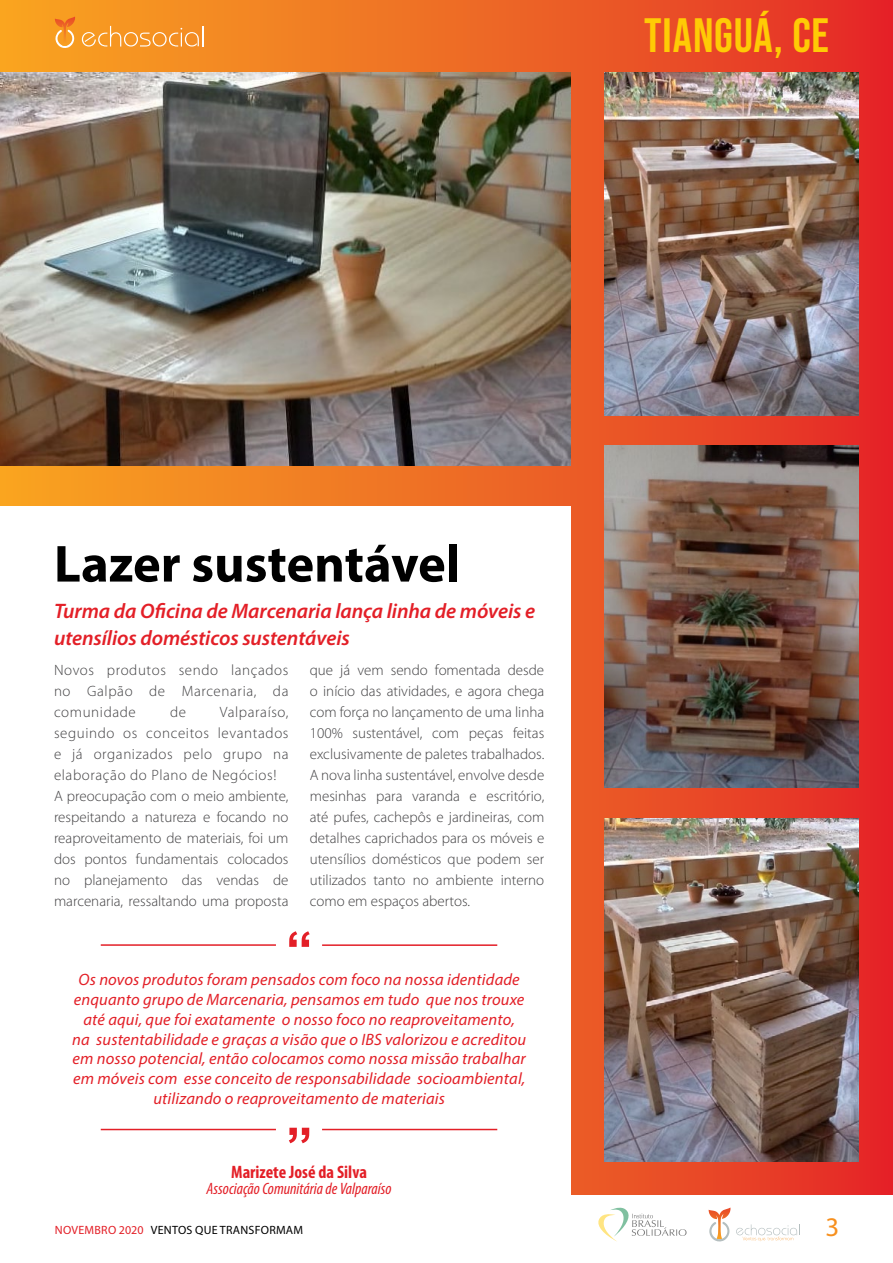
<style>
.page{position:relative;width:893px;height:1263px;background:#fff}
.page>*{position:absolute;margin:0;border:0;box-sizing:border-box;transform-origin:0 0}
.t1{font:700 52.5px "Myriad Pro";color:#000}
.t2{font:48px "Bebas Neue";letter-spacing:.015em;color:#ffcb05}
.t3{font:27px "Myriad Pro";color:#f7901e}
.t4{font:italic 600 21px/27px "Myriad Pro";letter-spacing:-.005em;color:#e31f27}
.t5{font:700 condensed 18px "Myriad Pro";color:#e31f27}
.t6{font:italic 16.5px/19.8px "Myriad Pro";letter-spacing:.01em;color:#e31f27;text-align:center}
.t7{font:italic condensed 16.5px "Myriad Pro";color:#e31f27}
.t8{font:300 15px/21px "Myriad Pro";color:#414042;text-align:justify}
.t9{font:12px "Myriad Pro";letter-spacing:.02em;color:#000}
.s1{color:#e31f27}
</style>
<div class="page">
<svg style="left:598px;top:1207px;width:89px;height:35px"></svg>
<svg style="left:736px;top:1224px;width:64px;height:17px"></svg>
<svg style="left:709px;top:1207px;width:21px;height:35px"></svg>
<div style="left:0;top:0;width:893px;height:1195px;background:linear-gradient(to right,#f9a921,#e32d2a)"></div>
<svg style="left:82px;top:26px;width:117px;height:21px;background:#f6a343"></svg>
<hr style="left:202px;top:26px;width:2px;height:21px;background:#fff">
<svg style="left:55px;top:17px;width:20px;height:32px"></svg>
<div style="left:0;top:506px;width:570px;height:702px;background:#fff"></div>
<img style="left:0;top:72px;width:570px;height:394px">
<img style="left:605px;top:72px;width:254px;height:343px">
<svg style="left:289px;top:931px;width:21px;height:16px"></svg>
<hr style="left:101px;top:944px;width:175px;height:2px;background:#e31f27">
<hr style="left:322px;top:944px;width:175px;height:2px;background:#e31f27">
<svg style="left:289px;top:1128px;width:20px;height:15px"></svg>
<hr style="left:101px;top:1129px;width:175px;height:1px;background:#e31f27">
<hr style="left:322px;top:1129px;width:175px;height:1px;background:#e31f27">
<img style="left:605px;top:445px;width:254px;height:343px">
<img style="left:605px;top:819px;width:254px;height:342px">
<h2 class="t2" style="left:644px;top:8px;width:186px">TIANGUÁ, CE</h2>
<h1 class="t1" style="left:54px;top:530px;width:408px">Lazer sustentável</h1>
<h3 class="t4" style="left:54px;top:597px;width:483px">Turma da Oficina de Marcenaria lança linha de móveis e utensílios domésticos sustentáveis</h3>
<p class="t8" style="left:54px;top:660px;width:236px">Novos produtos sendo lançados no Galpão de Marcenaria, da comunidade</p>
<p class="t8" style="left:54px;top:702px;width:236px;text-align:left;text-indent:166px">Valparaíso, seguindo os conceitos levantados e já organizados pelo grupo na elaboração do Plano de Negócios!<br>A preocupação com o meio ambiente, respeitando a natureza e focando no reaproveitamento de materiais, foi um dos pontos fundamentais colocados no planejamento das vendas de marcenaria, ressaltando uma proposta</p>
<p class="t8" style="left:170px;top:702px;width:18px">de</p>
<p class="t8" style="left:310px;top:660px;width:236px">que já vem sendo fomentada desde o início das atividades, e agora chega com força no lançamento de uma linha 100% sustentável, com peças feitas exclusivamente de paletes trabalhados.<br>A nova linha sustentável, envolve desde mesinhas para varanda e escritório, até pufes, cachepôs e jardineiras, com detalhes caprichados para os móveis e utensílios domésticos que podem ser utilizados tanto no ambiente interno como em espaços abertos.</p>
<p class="t6" style="left:72px;top:969px;width:456px">Os novos produtos foram pensados com foco na nossa identidade enquanto grupo de Marcenaria, pensamos em tudo que nos trouxe até aqui, que foi exatamente o nosso foco no reaproveitamento,<br>na sustentabilidade e graças a visão que o IBS valorizou e acreditou em nosso potencial, então colocamos como nossa missão trabalhar em móveis com esse conceito de responsabilidade socioambiental, utilizando o reaproveitamento de materiais</p>
<p class="t5" style="left:231px;top:1160px;width:137px">Marizete José da Silva</p>
<p class="t7" style="left:207px;top:1179px;width:186px">Associação Comunitária de Valparaíso</p>
<p class="t9" style="left:55px;top:1222px;width:250px"><span class="s1">NOVEMBRO 2020</span> VENTOS QUE TRANSFORMAM</p>
<h3 class="t3" style="left:825px;top:1211px;width:15px">3</h3>
</div>
